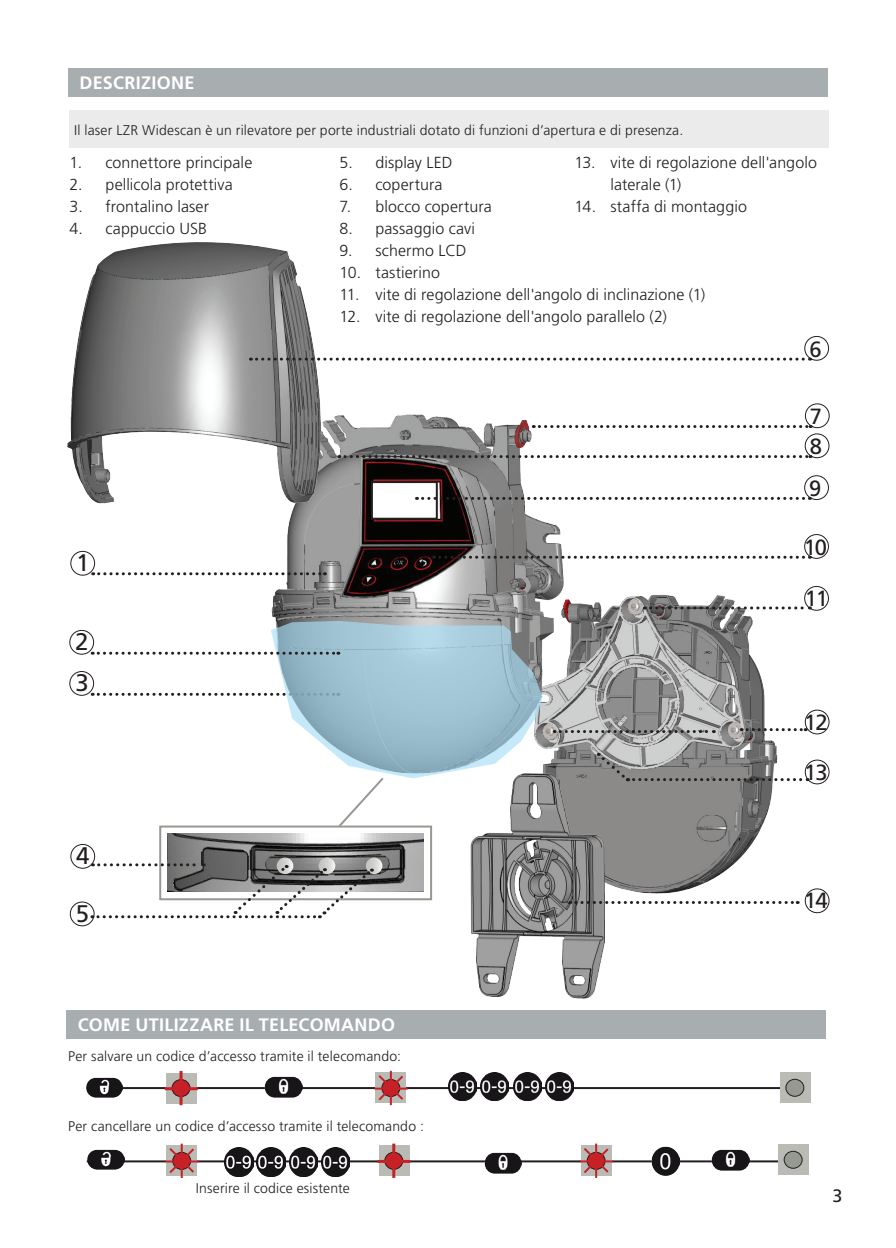
<style>
.page{position:relative;width:896px;height:1248px;background:#fff}
.page>*{position:absolute;margin:0;border:0;box-sizing:border-box;transform-origin:0 0}
.t1{font:24px "Frutiger LT Std";color:#231f20}
.t2{font:22px "Frutiger LT Std";letter-spacing:-.05em;color:#231f20}
.t3{font:700 18px "Frutiger LT Std";letter-spacing:.015em;color:#fff}
.t4{font:18px "Frutiger LT Std";color:#231f20}
.t5{font:300 16px/22px "Frutiger LT Std";letter-spacing:.005em;color:#231f20}
.t6{font:300 14px "Frutiger LT Std";letter-spacing:.01em;color:#231f20}
</style>
<div class="page">
<div style="left:159px;top:825px;width:273px;height:75px;border:2px solid #969991"></div>
<img style="left:167px;top:833px;width:256px;height:58px">
<img style="left:600px;top:594px;width:206px;height:307px">
<img style="left:233px;top:414px;width:367px;height:330px">
<div style="left:372px;top:482px;width:65px;height:36px;background:#fff"></div>
<div style="left:371px;top:481px;width:67px;height:38px;border:2px solid #231f20"></div>
<img style="left:67px;top:242px;width:278px;height:307px">
<div style="left:69px;top:671px;width:25px;height:24px;border:1px solid #231f20;border-radius:50%"></div>
<div style="left:804px;top:586px;width:25px;height:24px;border:1px solid #231f20;border-radius:50%"></div>
<svg style="left:644px;top:606px;width:166px;height:3px"></svg>
<div style="left:70px;top:551px;width:25px;height:24px;border:1px solid #231f20;border-radius:50%"></div>
<div style="left:805px;top:709px;width:24px;height:25px;border:1px solid #231f20;border-radius:50%"></div>
<svg style="left:741px;top:728px;width:65px;height:3px"></svg>
<div style="left:805px;top:403px;width:24px;height:25px;border:1px solid #231f20;border-radius:50%"></div>
<svg style="left:533px;top:425px;width:278px;height:3px"></svg>
<svg style="left:93px;top:572px;width:232px;height:3px"></svg>
<div style="left:805px;top:759px;width:24px;height:25px;border:1px solid #231f20;border-radius:50%"></div>
<div style="left:805px;top:888px;width:24px;height:25px;border:1px solid #231f20;border-radius:50%"></div>
<svg style="left:554px;top:730px;width:160px;height:3px"></svg>
<div style="left:804px;top:336px;width:25px;height:25px;border:1px solid #231f20;border-radius:50%"></div>
<svg style="left:250px;top:357px;width:560px;height:3px"></svg>
<div style="left:804px;top:475px;width:25px;height:25px;border:1px solid #231f20;border-radius:50%"></div>
<svg style="left:416px;top:497px;width:394px;height:3px"></svg>
<div style="left:804px;top:534px;width:25px;height:25px;border:1px solid #231f20;border-radius:50%"></div>
<svg style="left:433px;top:555px;width:377px;height:3px"></svg>
<div style="left:804px;top:433px;width:25px;height:25px;border:1px solid #231f20;border-radius:50%"></div>
<svg style="left:339px;top:455px;width:472px;height:3px"></svg>
<img style="left:470px;top:744px;width:177px;height:255px">
<svg style="left:570px;top:900px;width:228px;height:3px"></svg>
<div style="left:69px;top:630px;width:25px;height:24px;border:1px solid #231f20;border-radius:50%"></div>
<svg style="left:598px;top:752px;width:210px;height:29px;background:#999"></svg>
<div style="left:70px;top:901px;width:25px;height:25px;border:1px solid #231f20;border-radius:50%"></div>
<div style="left:70px;top:843px;width:25px;height:25px;border:1px solid #231f20;border-radius:50%"></div>
<svg style="left:92px;top:621px;width:450px;height:207px"></svg>
<svg style="left:277px;top:857px;width:16px;height:17px"></svg>
<svg style="left:319px;top:857px;width:16px;height:17px"></svg>
<svg style="left:366px;top:857px;width:16px;height:17px"></svg>
<svg style="left:92px;top:863px;width:281px;height:55px"></svg>
<div style="left:70px;top:110px;width:759px;height:38px;background:#ebebeb"></div>
<hr style="left:87px;top:1160px;width:718px;height:2px;background:#231f20">
<svg style="left:166px;top:1144px;width:31px;height:31px"></svg>
<hr style="left:181px;top:1143px;width:2px;height:34px;background:#c72026">
<hr style="left:165px;top:1160px;width:33px;height:2px;background:#c72026">
<svg style="left:167px;top:1145px;width:29px;height:30px"></svg>
<hr style="left:595px;top:1143px;width:2px;height:34px;background:#c72026">
<hr style="left:580px;top:1160px;width:33px;height:2px;background:#c72026">
<svg style="left:581px;top:1145px;width:30px;height:30px"></svg>
<div style="left:379px;top:1145px;width:31px;height:30px;background:#bbbbb5"></div>
<svg style="left:385px;top:1152px;width:18px;height:17px"></svg>
<div style="left:384px;top:1151px;width:19px;height:18px;border:1px solid #231f20;border-radius:50%"></div>
<hr style="left:392px;top:1143px;width:3px;height:34px;background:#c72026">
<hr style="left:377px;top:1159px;width:33px;height:3px;background:#c72026">
<div style="left:778px;top:1144px;width:31px;height:30px;background:#bbbbb5"></div>
<div style="left:784px;top:1151px;width:18px;height:17px;background:#969991;border-radius:50%"></div>
<div style="left:783px;top:1150px;width:19px;height:18px;border:1px solid #231f20;border-radius:50%"></div>
<img style="left:87px;top:1149px;width:37px;height:20px">
<img style="left:651px;top:1146px;width:29px;height:28px">
<img style="left:484px;top:1152px;width:38px;height:20px">
<img style="left:225px;top:1147px;width:28px;height:29px">
<img style="left:289px;top:1147px;width:29px;height:29px">
<img style="left:257px;top:1147px;width:28px;height:29px">
<img style="left:321px;top:1147px;width:29px;height:29px">
<img style="left:712px;top:1149px;width:37px;height:20px">
<hr style="left:87px;top:1086px;width:711px;height:2px;background:#231f20">
<div style="left:166px;top:1072px;width:31px;height:31px;background:#bbbbb5"></div>
<svg style="left:172px;top:1079px;width:18px;height:17px"></svg>
<div style="left:171px;top:1078px;width:19px;height:18px;border:1px solid #231f20;border-radius:50%"></div>
<hr style="left:179px;top:1070px;width:3px;height:35px;background:#c72026">
<hr style="left:165px;top:1087px;width:33px;height:3px;background:#c72026">
<div style="left:375px;top:1072px;width:31px;height:30px;background:#bbbbb5"></div>
<hr style="left:390px;top:1070px;width:2px;height:34px;background:#c72026">
<hr style="left:374px;top:1087px;width:34px;height:2px;background:#c72026">
<svg style="left:376px;top:1072px;width:29px;height:30px"></svg>
<div style="left:780px;top:1072px;width:30px;height:30px;background:#bbbbb5"></div>
<div style="left:786px;top:1079px;width:18px;height:17px;background:#969991;border-radius:50%"></div>
<div style="left:785px;top:1078px;width:19px;height:18px;border:1px solid #231f20;border-radius:50%"></div>
<img style="left:86px;top:1077px;width:37px;height:20px">
<img style="left:265px;top:1076px;width:38px;height:20px">
<img style="left:448px;top:1072px;width:29px;height:28px">
<img style="left:513px;top:1072px;width:28px;height:28px">
<img style="left:480px;top:1072px;width:29px;height:28px">
<img style="left:545px;top:1072px;width:28px;height:28px">
<div style="left:68px;top:68px;width:759px;height:29px;background:#a8adb0"></div>
<div style="left:66px;top:1009px;width:760px;height:29px;background:#a8adb0"></div>
<p class="t3" style="left:80px;top:72px;width:116px">DESCRIZIONE</p>
<p class="t6" style="left:74px;top:122px;width:611px">Il laser LZR Widescan è un rilevatore per porte industriali dotato di funzioni d’apertura e di presenza.</p>
<p class="t5" style="left:69px;top:152px;width:184px">1. connettore principale</p>
<p class="t5" style="left:69px;top:174px;width:165px">2. pellicola protettiva</p>
<p class="t5" style="left:69px;top:196px;width:141px">3. frontalino laser</p>
<p class="t5" style="left:70px;top:218px;width:139px">4. cappuccio USB</p>
<h1 class="t1" style="left:76px;top:549px;width:15px">1</h1>
<h1 class="t1" style="left:75px;top:627px;width:15px">2</h1>
<h1 class="t1" style="left:75px;top:669px;width:15px">3</h1>
<h1 class="t1" style="left:76px;top:841px;width:15px">4</h1>
<h1 class="t1" style="left:76px;top:899px;width:15px">5</h1>
<p class="t5" style="left:339px;top:152px;width:115px">5. display LED</p>
<p class="t5" style="left:339px;top:174px;width:104px">6. copertura</p>
<p class="t5" style="left:339px;top:196px;width:154px">7. blocco copertura</p>
<p class="t5" style="left:339px;top:218px;width:137px">8. passaggio cavi</p>
<p class="t5" style="left:339px;top:240px;width:129px">9. schermo LCD</p>
<p class="t5" style="left:339px;top:262px;width:102px">10. tastierino</p>
<p class="t5" style="left:339px;top:284px;width:367px">11. vite di regolazione dell'angolo di inclinazione (1)</p>
<p class="t5" style="left:339px;top:306px;width:329px">12. vite di regolazione dell'angolo parallelo (2)</p>
<p class="t5" style="left:610px;top:152px;width:208px;text-indent:-36px">13. vite di regolazione dell'angolo laterale (1)</p>
<p class="t5" style="left:574px;top:196px;width:174px">14. staffa di montaggio</p>
<h2 class="t2" style="left:809px;top:336px;width:14px">6</h2>
<h2 class="t2" style="left:810px;top:404px;width:14px">7</h2>
<h2 class="t2" style="left:810px;top:434px;width:14px">8</h2>
<h2 class="t2" style="left:809px;top:475px;width:14px">9</h2>
<h2 class="t2" style="left:803px;top:534px;width:25px">10</h2>
<h2 class="t2" style="left:805px;top:585px;width:25px">11</h2>
<h2 class="t2" style="left:804px;top:709px;width:25px">12</h2>
<h2 class="t2" style="left:804px;top:759px;width:25px">13</h2>
<h2 class="t2" style="left:804px;top:887px;width:25px">14</h2>
<p class="t3" style="left:78px;top:1014px;width:319px">COME UTILIZZARE IL TELECOMANDO</p>
<p class="t6" style="left:68px;top:1047px;width:334px">Per salvare un codice d’accesso tramite il telecomando:</p>
<p class="t6" style="left:68px;top:1118px;width:357px">Per cancellare un codice d’accesso tramite il telecomando :</p>
<p class="t6" style="left:196px;top:1179px;width:155px">Inserire il codice esistente</p>
<p class="t4" style="left:832px;top:1185px;width:12px">3</p>
</div>
